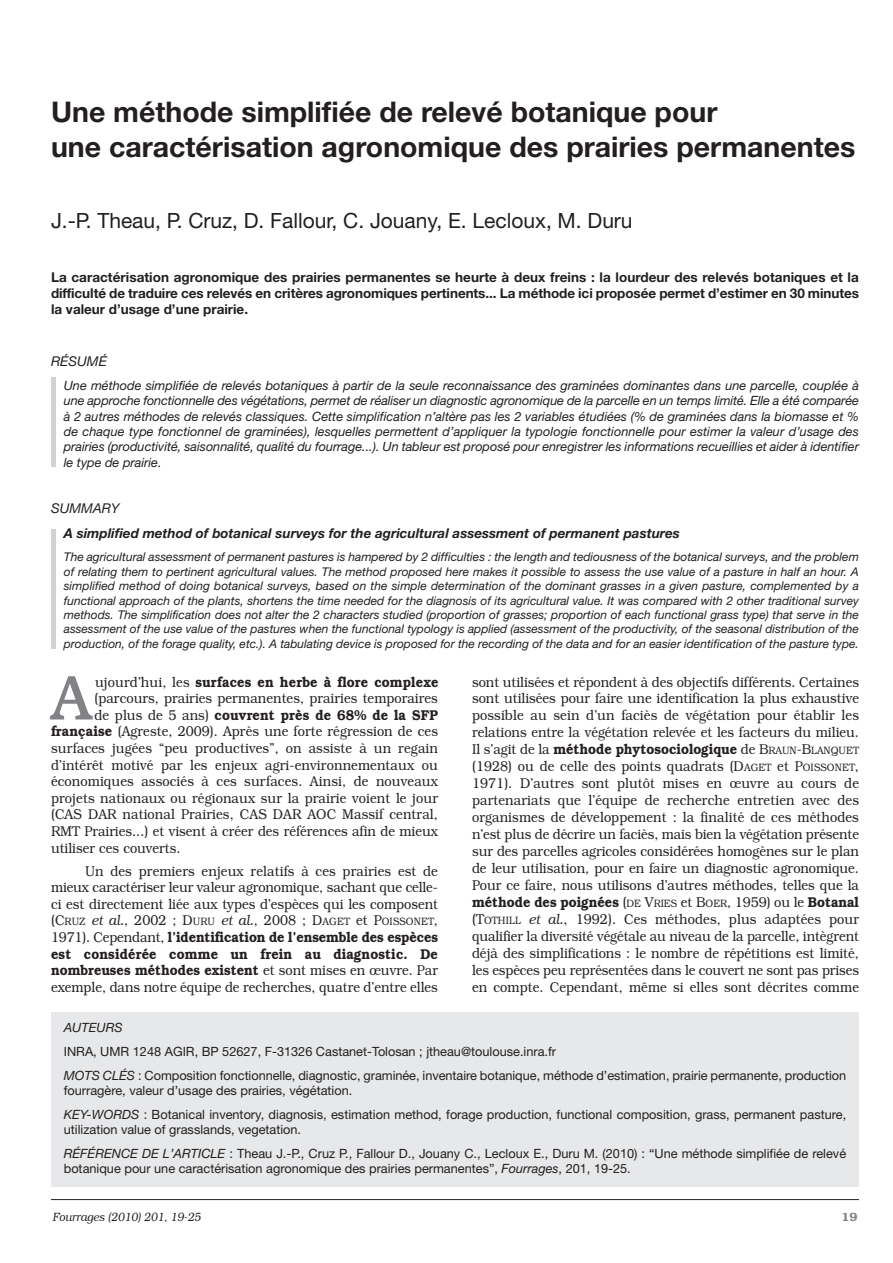
<style>
.page{position:relative;width:893px;height:1263px;background:#fff}
.page>*{position:absolute;margin:0;border:0;box-sizing:border-box;transform-origin:0 0}
.t1{font:500 62.7px "Bookman";color:#808285;scale:.9 1}
.t2{font:700 28.5px/34.2px "Helvetica Neue";color:#231f20}
.t3{font:21px "Helvetica Neue";color:#231f20}
.t4{font:300 14.25px/17px "Bookman";letter-spacing:.01em;color:#231f20;text-align:justify;scale:.9 1}
.t5{font:600 14.25px "Bookman";letter-spacing:.01em;color:#231f20;scale:.9 1}
.t6{font:700 13.5px/16.2px "Helvetica Neue";letter-spacing:-.005em;color:#231f20;text-align:justify}
.t7{font:italic 700 13.5px "Helvetica Neue";color:#231f20}
.t8{font:italic 13.5px "Helvetica Neue";color:#231f20}
.t9{font:italic 12.75px/15.3px "Helvetica Neue";letter-spacing:-.005em;color:#231f20;text-align:justify}
.t10{font:12.75px/23.9px "Helvetica Neue";color:#231f20}
.t11{font:italic 12px/14.4px "Helvetica Neue";color:#231f20;text-align:justify}
.t12{font:italic 300 12px "Bookman";color:#231f20;scale:.9 1}
.t13{font:600 12px "Bookman";color:#808285}
.s1{font-weight:300}
.s2{font-weight:600}
.s3{font-size:10.65px}
.s4{font-style:italic}
</style>
<div class="page">
<hr style="left:51px;top:1199px;width:808px;height:1px;background:#231f20">
<div style="left:51px;top:1012px;width:808px;height:174px;background:#e7e8e9"></div>
<hr style="left:51px;top:377px;width:4px;height:90px;background:#d1d2d4">
<hr style="left:51px;top:529px;width:4px;height:120px;background:#d1d2d4">
<h2 class="t2" style="left:51px;top:98px;width:806px">Une méthode simplifiée de relevé botanique pour<br>une caractérisation agronomique des prairies permanentes</h2>
<h3 class="t3" style="left:51px;top:213px;width:583px">J.-P. Theau, P. Cruz, D. Fallour, C. Jouany, E. Lecloux, M. Duru</h3>
<p class="t6" style="left:51px;top:270px;width:809px">La caractérisation agronomique des prairies permanentes se heurte à deux freins : la lourdeur des relevés botaniques et la difficulté de traduire ces relevés en critères agronomiques pertinents... La méthode ici proposée permet d’estimer en 30 minutes la valeur d’usage d’une prairie.</p>
<p class="t8" style="left:51px;top:356px;width:57px">RÉSUMÉ</p>
<p class="t9" style="left:64px;top:379px;width:797px">Une méthode simplifiée de relevés botaniques à partir de la seule reconnaissance des graminées dominantes dans une parcelle, couplée à une approche fonctionnelle des végétations, permet de réaliser un diagnostic agronomique de la parcelle en un temps limité. Elle a été comparée à 2 autres méthodes de relevés classiques. Cette simplification n’altère pas les 2 variables étudiées (% de graminées dans la biomasse et % de chaque type fonctionnel de graminées), lesquelles permettent d’appliquer la typologie fonctionnelle pour estimer la valeur d’usage des prairies (productivité, saisonnalité, qualité du fourrage...). Un tableur est proposé pour enregistrer les informations recueillies et aider à identifier le type de prairie.</p>
<p class="t8" style="left:51px;top:503px;width:70px">SUMMARY</p>
<p class="t7" style="left:64px;top:528px;width:618px">A simplified method of botanical surveys for the agricultural assessment of permanent pastures</p>
<p class="t11" style="left:64px;top:551px;width:797px">The agricultural assessment of permanent pastures is hampered by 2 difficulties : the length and tediousness of the botanical surveys, and the problem of relating them to pertinent agricultural values. The method proposed here makes it possible to assess the use value of a pasture in half an hour. A simplified method of doing botanical surveys, based on the simple determination of the dominant grasses in a given pasture, complemented by a functional approach of the plants, shortens the time needed for the diagnosis of its agricultural value. It was compared with 2 other traditional survey methods. The simplification does not alter the 2 characters studied (proportion of grasses; proportion of each functional grass type) that serve in the assessment of the use value of the pastures when the functional typology is applied (assessment of the productivity, of the seasonal distribution of the production, of the forage quality, etc.). A tabulating device is proposed for the recording of the data and for an easier identification of the pasture type.</p>
<h1 class="t1" style="left:51px;top:675px;width:47px">A</h1>
<p class="t5" style="left:95px;top:676px;width:383px"><span class="s1">ujourd’hui, les</span> surfaces en herbe à flore complexe</p>
<p class="t4" style="left:95px;top:691px;width:383px">(parcours, prairies permanentes, prairies temporaires</p>
<p class="t5" style="left:95px;top:709px;width:383px"><span class="s1">de plus de 5 ans)</span> couvrent près de 68% de la SFP</p>
<p class="t4" style="left:51px;top:724px;width:431px"><span class="s2">française</span> (Agreste, 2009). Après une forte régression de ces</p>
<p class="t4" style="left:51px;top:741px;width:431px">surfaces jugées “peu productives”, on assiste à un regain</p>
<p class="t4" style="left:51px;top:757px;width:431px">d’intérêt motivé par les enjeux agri-environnementaux ou</p>
<p class="t4" style="left:51px;top:774px;width:431px">économiques associés à ces surfaces. Ainsi, de nouveaux</p>
<p class="t4" style="left:51px;top:791px;width:431px">projets nationaux ou régionaux sur la prairie voient le jour</p>
<p class="t4" style="left:51px;top:807px;width:431px">(CAS DAR national Prairies, CAS DAR AOC Massif central,</p>
<p class="t4" style="left:51px;top:824px;width:431px">RMT Prairies...) et visent à créer des références afin de mieux</p>
<p class="t4" style="left:51px;top:840px;width:145px">utiliser ces couverts.</p>
<p class="t4" style="left:51px;top:864px;width:431px;text-indent:34px">Un des premiers enjeux relatifs à ces prairies est de mieux caractériser leur valeur agronomique, sachant que celle&shy;ci est directement liée aux types d’espèces qui les composent (C<span class="s3">RUZ</span> <span class="s4">et al.</span>, 2002 ; D<span class="s3">URU</span> <span class="s4">et al.</span>, 2008 ; D<span class="s3">AGET</span> et P<span class="s3">OISSONET</span>, 1971). Cependant, <span class="s2">l’identification de l’ensemble des espèces est considérée comme un frein au diagnostic. De nombreuses méthodes existent</span> et sont mises en œuvre. Par exemple, dans notre équipe de recherches, quatre d’entre elles</p>
<p class="t4" style="left:472px;top:674px;width:431px">sont utilisées et répondent à des objectifs différents. Certaines sont utilisées pour faire une identification la plus exhaustive possible au sein d’un faciès de végétation pour établir les relations entre la végétation relevée et les facteurs du milieu.<br>Il s’agit de la <span class="s2">méthode phytosociologique</span> de B<span class="s3">RAUN</span>-B<span class="s3">LANQUET </span>(1928) ou de celle des points quadrats (D<span class="s3">AGET</span> et P<span class="s3">OISSONET</span>, 1971). D’autres sont plutôt mises en œuvre au cours de partenariats que l’équipe de recherche entretien avec des organismes de développement : la finalité de ces méthodes n’est plus de décrire un faciès, mais bien la végétation présente sur des parcelles agricoles considérées homogènes sur le plan de leur utilisation, pour en faire un diagnostic agronomique.<br>Pour ce faire, nous utilisons d’autres méthodes, telles que la <span class="s2">méthode des poignées</span> (<span class="s3">DE</span> V<span class="s3">RIES</span> et B<span class="s3">OER</span>, 1959) ou le <span class="s2">Botanal </span>(T<span class="s3">OTHILL</span> <span class="s4">et al.</span>, 1992). Ces méthodes, plus adaptées pour qualifier la diversité végétale au niveau de la parcelle, intègrent déjà des simplifications : le nombre de répétitions est limité, les espèces peu représentées dans le couvert ne sont pas prises en compte. Cependant, même si elles sont décrites comme</p>
<p class="t9" style="left:64px;top:1021px;width:60px">AUTEURS</p>
<p class="t10" style="left:64px;top:1040px;width:784px">INRA, UMR 1248 AGIR, BP 52627, F-31326 Castanet-Tolosan ; jtheau@toulouse.inra.fr<br><span class="s4">MOTS CLÉS</span> : Composition fonctionnelle, diagnostic, graminée, inventaire botanique, méthode d’estimation, prairie permanente, production</p>
<p class="t10" style="left:64px;top:1080px;width:784px">fourragère, valeur d’usage des prairies, végétation.<br><span class="s4">KEY-WORDS</span> : Botanical inventory, diagnosis, estimation method, forage production, functional composition, grass, permanent pasture,</p>
<p class="t10" style="left:64px;top:1119px;width:784px">utilization value of grasslands, vegetation.<br><span class="s4">RÉFÉRENCE DE L’ARTICLE</span> : Theau J.-P., Cruz P., Fallour D., Jouany C., Lecloux E., Duru M. (2010) : “Une méthode simplifiée de relevé</p>
<p class="t10" style="left:64px;top:1158px;width:568px">botanique pour une caractérisation agronomique des prairies permanentes”, <span class="s4">Fourrages</span>, 201, 19-25.</p>
<p class="t12" style="left:53px;top:1212px;width:166px">Fourrages (2010) 201, 19-25</p>
<p class="t13" style="left:842px;top:1212px;width:17px">19</p>
</div>
